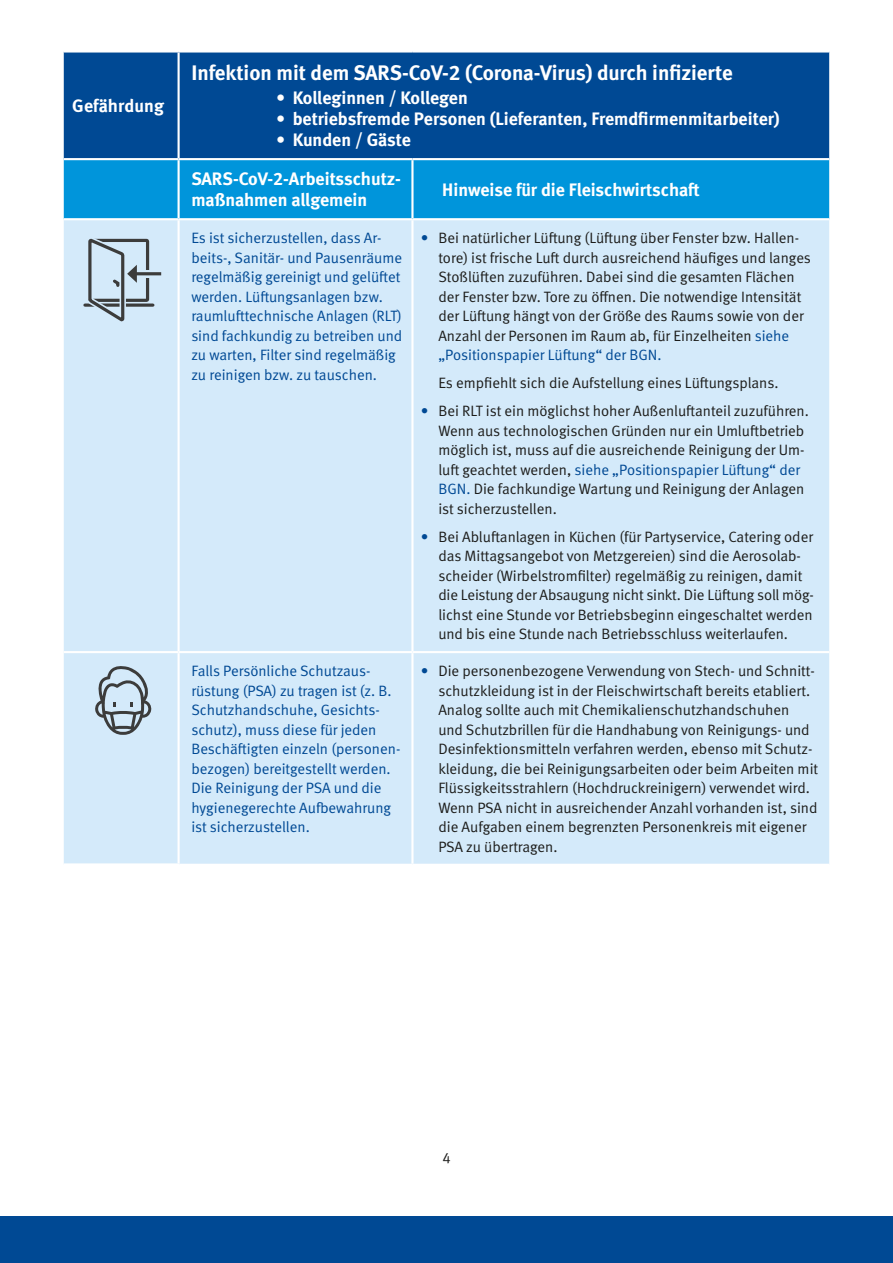
<style>
.page{position:relative;width:893px;height:1263px;background:#fff}
.page>*{position:absolute;margin:0;border:0;box-sizing:border-box;transform-origin:0 0}
.Tabelle_fett_weiß{font:700 21px "DGUV Meta";color:#fff}
.Tabelle_fett_weiß-2{font:700 18px "DGUV Meta";color:#fff}
.Tabelle_regular{font:700 18px/21px "DGUV Meta";color:#fff}
.Tabelle_regular-2{font:15px/19.5px "DGUV Meta";color:#1d1d1b}
.Tabelle_regular-3{font:15px/19.5px "DGUV Meta";color:#004994}
.s1{color:#004994}
</style>
<div class="page">
<div style="left:0;top:1216px;width:893px;height:47px;background:#004994"></div>
<div style="left:64px;top:53px;width:765px;height:105px;background:#004994"></div>
<div style="left:64px;top:160px;width:765px;height:58px;background:#0095db"></div>
<div style="left:64px;top:220px;width:765px;height:644px;background:#d4eafa"></div>
<hr style="left:178px;top:53px;width:2px;height:105px;background:#fff">
<hr style="left:178px;top:160px;width:2px;height:58px;background:#fff">
<hr style="left:411px;top:160px;width:3px;height:58px;background:#fff">
<hr style="left:178px;top:220px;width:2px;height:431px;background:#fff">
<hr style="left:411px;top:220px;width:3px;height:431px;background:#fff">
<hr style="left:64px;top:651px;width:115px;height:2px;background:#fff">
<hr style="left:179px;top:651px;width:233px;height:2px;background:#fff">
<hr style="left:178px;top:653px;width:2px;height:210px;background:#fff">
<hr style="left:412px;top:651px;width:417px;height:2px;background:#fff">
<hr style="left:411px;top:653px;width:3px;height:211px;background:#fff">
<hr style="left:64px;top:863px;width:116px;height:2px;background:#fff">
<svg style="left:95px;top:665px;width:57px;height:70px;background:#a9b9c4"></svg>
<svg style="left:137px;top:303px;width:16px;height:4px"></svg>
<div style="left:89px;top:239px;width:60px;height:63px;border:3px solid #3c3c3b"></div>
<svg style="left:142px;top:270px;width:16px;height:8px"></svg>
<hr style="left:134px;top:272px;width:27px;height:3px;background:#3c3c3b">
<svg style="left:83px;top:232px;width:54px;height:99px;background:#b4c6d3"></svg>
<p class="Tabelle_fett_weiß-2" style="left:72px;top:95px;width:93px">Gefährdung</p>
<p class="Tabelle_fett_weiß" style="left:191px;top:61px;width:543px">Infektion mit dem SARS-CoV-2 (Corona-Virus) durch infizierte</p>
<p class="Tabelle_fett_weiß-2" style="left:276px;top:87px;width:193px">• Kolleginnen / Kollegen</p>
<p class="Tabelle_fett_weiß-2" style="left:276px;top:108px;width:505px">• betriebsfremde Personen (Lieferanten, Fremdfirmenmitarbeiter)</p>
<p class="Tabelle_fett_weiß-2" style="left:276px;top:129px;width:136px">• Kunden / Gäste</p>
<p class="Tabelle_regular" style="left:191px;top:169px;width:211px">SARS-CoV-2-Arbeitsschutz&shy;maßnahmen allgemein</p>
<p class="Tabelle_regular" style="left:442px;top:180px;width:259px">Hinweise für die Fleischwirtschaft</p>
<p class="Tabelle_regular-3" style="left:191px;top:229px;width:212px">Es ist sicherzustellen, dass Ar&shy;beits-, Sanitär- und Pausenräume regelmäßig gereinigt und gelüftet werden. Lüftungsanlagen bzw. raumlufttechnische Anlagen (RLT) sind fachkundig zu betreiben und zu warten, Filter sind regelmäßig zu reinigen bzw. zu tauschen.</p>
<p class="Tabelle_regular-2" style="left:438px;top:229px;width:374px;text-indent:-17px"><span class="s1">•</span> Bei natürlicher Lüftung (Lüftung über Fenster bzw. Hallen&shy;tore) ist frische Luft durch ausreichend häufiges und langes Stoßlüften zuzuführen. Dabei sind die gesamten Flächen der Fenster bzw. Tore zu öffnen. Die notwendige Intensität der Lüftung hängt von der Größe des Raums sowie von der Anzahl der Personen im Raum ab, für Einzelheiten <span class="s1">siehe „Positionspapier Lüftung“ der BGN.</span></p>
<p class="Tabelle_regular-2" style="left:438px;top:374px;width:342px">Es empfiehlt sich die Aufstellung eines Lüftungsplans.</p>
<p class="Tabelle_regular-2" style="left:438px;top:402px;width:372px;text-indent:-17px"><span class="s1">•</span> Bei RLT ist ein möglichst hoher Außenluftanteil zuzuführen.<br>Wenn aus technologischen Gründen nur ein Umluftbetrieb möglich ist, muss auf die ausreichende Reinigung der Um&shy;luft geachtet werden, <span class="s1">siehe „Positionspapier Lüftung“ der BGN.</span> Die fachkundige Wartung und Reinigung der Anlagen ist sicherzustellen.</p>
<p class="Tabelle_regular-2" style="left:438px;top:527px;width:377px;text-indent:-17px"><span class="s1">•</span> Bei Abluftanlagen in Küchen (für Partyservice, Catering oder das Mittagsangebot von Metzgereien) sind die Aerosolab&shy;scheider (Wirbelstromfilter) regelmäßig zu reinigen, damit die Leistung der Absaugung nicht sinkt. Die Lüftung soll mög&shy;lichst eine Stunde vor Betriebsbeginn eingeschaltet werden und bis eine Stunde nach Betriebsschluss weiterlaufen.</p>
<p class="Tabelle_regular-3" style="left:191px;top:662px;width:211px">Falls Persönliche Schutzaus&shy;rüstung (PSA) zu tragen ist (z. B.<br>Schutzhandschuhe, Gesichts&shy;schutz), muss diese für jeden<br>Beschäftigten einzeln (personen&shy;bezogen) bereitgestellt werden.<br>Die Reinigung der PSA und die hygienegerechte Aufbewahrung ist sicherzustellen.</p>
<p class="Tabelle_regular-2" style="left:438px;top:662px;width:381px;text-indent:-17px"><span class="s1">•</span> Die personenbezogene Verwendung von Stech- und Schnitt&shy;schutzkleidung ist in der Fleischwirtschaft bereits etabliert.<br>Analog sollte auch mit Chemikalienschutzhandschuhen<br>und Schutzbrillen für die Handhabung von Reinigungs- und Desinfektionsmitteln verfahren werden, ebenso mit Schutz&shy;kleidung, die bei Reinigungsarbeiten oder beim Arbeiten mit Flüssigkeitsstrahlern (Hochdruckreinigern) verwendet wird.<br>Wenn PSA nicht in ausreichender Anzahl vorhanden ist, sind die Aufgaben einem begrenzten Personenkreis mit eigener PSA zu übertragen.</p>
<p class="Tabelle_regular-2" style="left:442px;top:1149px;width:10px">4</p>
</div>
